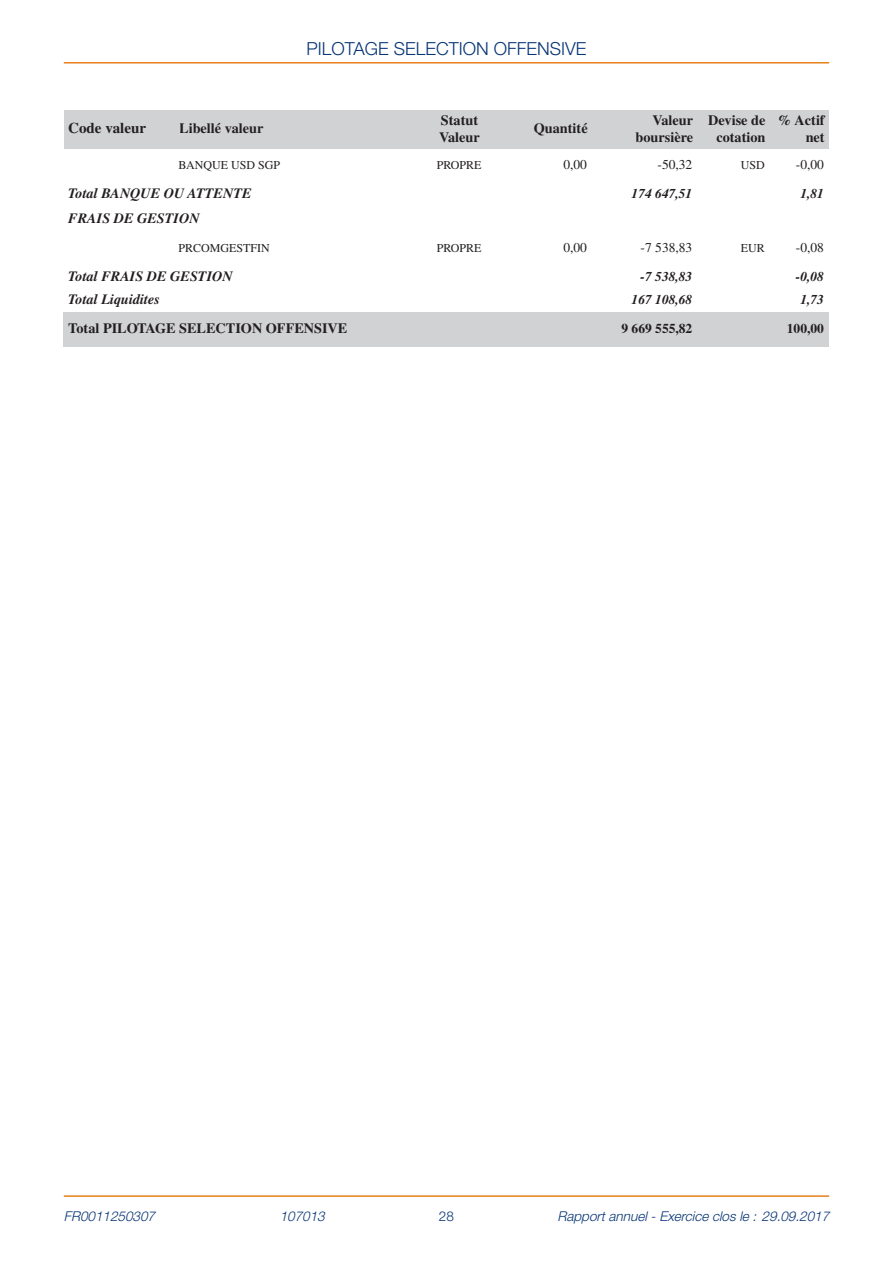
<style>
.page{position:relative;width:893px;height:1263px;background:#fff}
.page>*{position:absolute;margin:0;border:0;box-sizing:border-box;transform-origin:0 0}
.t1{font:300 18px "Helvetica Neue LT";color:#083575}
.t2{font:700 15px "Times";color:#231f20}
.t3{font:700 14.25px/17.1px "Times";color:#231f20;text-align:right}
.t4{font:italic 700 14.25px "Times";color:#231f20}
.t5{font:italic 300 13.5px "Helvetica Neue LT";color:#083575}
.t6{font:italic 700 13.5px "Times";color:#231f20}
.t7{font:13.5px "Times";color:#231f20}
.t8{font:700 13.5px "Times";color:#231f20}
.t9{font:300 13.5px "Helvetica Neue LT";color:#083575}
.t10{font:12px "Times";color:#231f20}
</style>
<div class="page">
<hr style="left:64px;top:62px;width:765px;height:2px;background:#e6811b">
<hr style="left:64px;top:1195px;width:765px;height:2px;background:#e6811b">
<div style="left:765px;top:111px;width:64px;height:38px;background:#d1d2d4"></div>
<div style="left:693px;top:111px;width:72px;height:38px;background:#d1d2d4"></div>
<div style="left:588px;top:111px;width:105px;height:38px;background:#d1d2d4"></div>
<div style="left:497px;top:111px;width:91px;height:38px;background:#d1d2d4"></div>
<div style="left:422px;top:111px;width:75px;height:38px;background:#d1d2d4"></div>
<div style="left:179px;top:111px;width:243px;height:38px;background:#d1d2d4"></div>
<div style="left:64px;top:111px;width:115px;height:38px;background:#d1d2d4"></div>
<div style="left:692px;top:313px;width:136px;height:34px;background:#d1d2d4"></div>
<div style="left:587px;top:313px;width:105px;height:34px;background:#d1d2d4"></div>
<div style="left:64px;top:313px;width:523px;height:34px;background:#d1d2d4"></div>
<p class="t1" style="left:306px;top:42px;width:282px">PILOTAGE SELECTION OFFENSIVE</p>
<p class="t3" style="left:439px;top:113px;width:42px;text-align:left">Statut<br>Valeur</p>
<p class="t3" style="left:778px;top:113px;width:49px">% Actif net</p>
<p class="t3" style="left:708px;top:113px;width:59px;text-align:center">Devise de cotation</p>
<p class="t3" style="left:636px;top:113px;width:59px">Valeur boursière</p>
<p class="t2" style="left:68px;top:123px;width:79px">Code valeur</p>
<p class="t3" style="left:179px;top:121px;width:86px">Libellé valeur</p>
<p class="t10" style="left:179px;top:160px;width:103px">BANQUE USD SGP</p>
<p class="t10" style="left:437px;top:160px;width:46px">PROPRE</p>
<p class="t7" style="left:563px;top:160px;width:25px">0,00</p>
<p class="t7" style="left:657px;top:160px;width:36px">-50,32</p>
<p class="t10" style="left:741px;top:160px;width:25px">USD</p>
<p class="t7" style="left:796px;top:160px;width:30px">-0,00</p>
<p class="t4" style="left:68px;top:188px;width:185px">Total BANQUE OU ATTENTE</p>
<p class="t6" style="left:632px;top:188px;width:62px">174 647,51</p>
<p class="t6" style="left:800px;top:188px;width:25px">1,81</p>
<p class="t4" style="left:68px;top:213px;width:133px">FRAIS DE GESTION</p>
<p class="t10" style="left:179px;top:243px;width:93px">PRCOMGESTFIN</p>
<p class="t10" style="left:437px;top:243px;width:46px">PROPRE</p>
<p class="t7" style="left:563px;top:243px;width:25px">0,00</p>
<p class="t7" style="left:641px;top:243px;width:53px">-7 538,83</p>
<p class="t10" style="left:741px;top:243px;width:25px">EUR</p>
<p class="t7" style="left:796px;top:243px;width:30px">-0,08</p>
<p class="t4" style="left:68px;top:271px;width:166px">Total FRAIS DE GESTION</p>
<p class="t6" style="left:641px;top:271px;width:53px">-7 538,83</p>
<p class="t6" style="left:796px;top:271px;width:30px">-0,08</p>
<p class="t4" style="left:68px;top:294px;width:93px">Total Liquidites</p>
<p class="t6" style="left:632px;top:295px;width:62px">167 108,68</p>
<p class="t6" style="left:800px;top:295px;width:25px">1,73</p>
<p class="t3" style="left:68px;top:321px;width:281px">Total PILOTAGE SELECTION OFFENSIVE</p>
<p class="t8" style="left:621px;top:324px;width:72px">9 669 555,82</p>
<p class="t8" style="left:787px;top:324px;width:39px">100,00</p>
<p class="t3" style="left:534px;top:121px;width:55px">Quantité</p>
<p class="t5" style="left:64px;top:1211px;width:95px">FR0011250307</p>
<p class="t5" style="left:280px;top:1211px;width:49px">107013</p>
<p class="t9" style="left:439px;top:1211px;width:17px">28</p>
<p class="t5" style="left:558px;top:1211px;width:276px">Rapport annuel - Exercice clos le : 29.09.2017</p>
</div>
